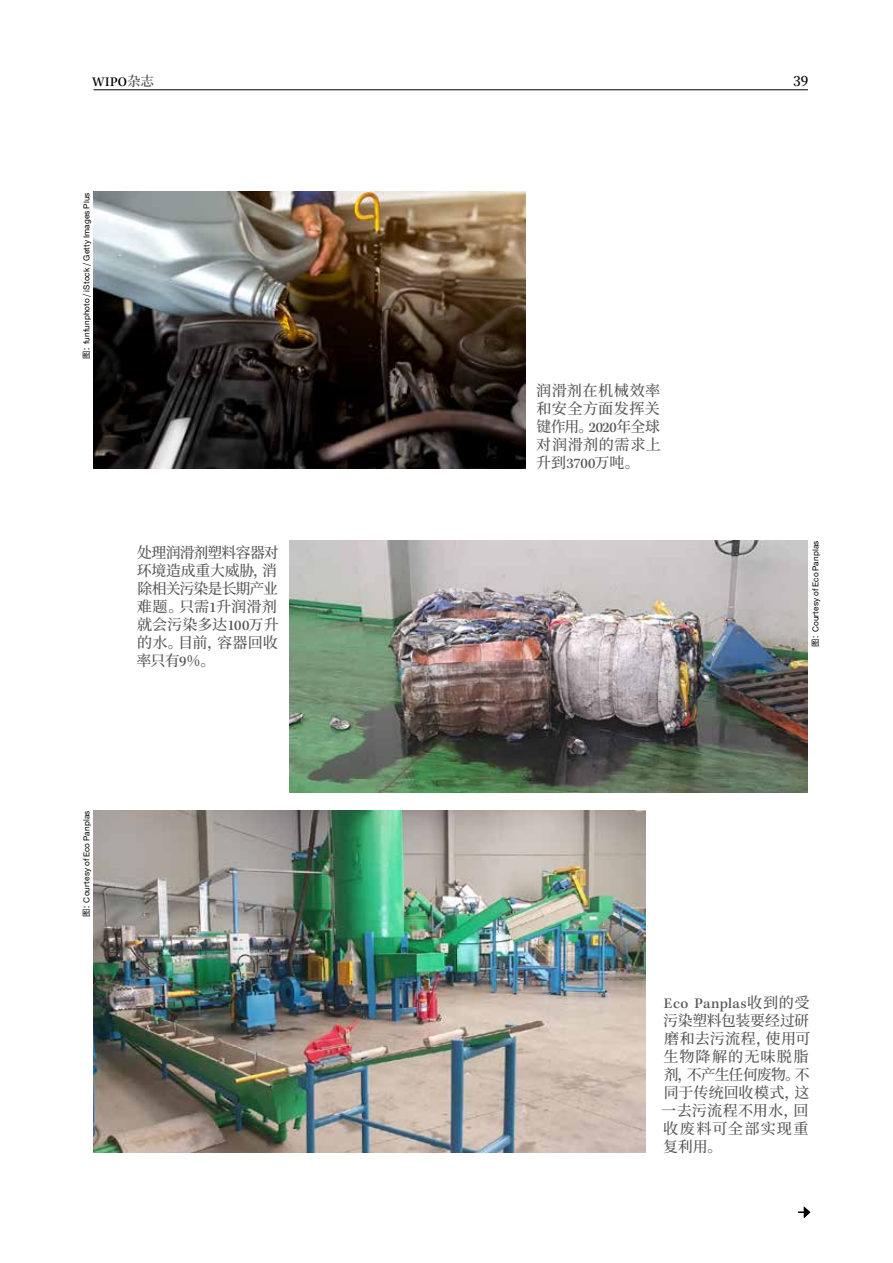
<style>
.page{position:relative;width:893px;height:1263px;background:#fff}
.page>*{position:absolute;margin:0;border:0;box-sizing:border-box;transform-origin:0 0}
.t1{font:500 15px/18px "Noto Serif CJ Ksc";color:#555;text-align:justify}
.t2{font:500 15px/18px "Noto Serif CJ Ksc";letter-spacing:-.03em;color:#555}
.t3{font:500 15px "Kepler Std";letter-spacing:.03em;color:#555}
.t4{font:500 13.5px "Kepler Std";color:#000}
.t5{font:600 13.5px "Noto Serif CJ Ksc";color:#000}
.t6{font:8.25px "Helvetica Neue LT Std";letter-spacing:.015em;color:#000}
.s1{font-family:"Noto Serif CJ Ksc";font-weight:600;color:#555}
.s2{font-family:"Noto Sans CJ Ksc"}
.s3{font-family:"Kepler Std"}
.s4{font-family:"Noto Serif CJ Ksc"}
</style>
<div class="page">
<hr style="left:94px;top:90px;width:714px;height:1px;background:#000">
<svg style="left:798px;top:1206px;width:12px;height:12px"></svg>
<img style="left:289px;top:540px;width:519px;height:252px">
<img style="left:94px;top:810px;width:552px;height:342px">
<img style="left:94px;top:192px;width:431px;height:276px">
<p class="t4" style="left:92px;top:74px;width:63px">WIPO<span class="s1">杂志</span></p>
<p class="t5" style="left:793px;top:74px;width:17px">39</p>
<p class="t6" style="left:82px;top:359px;width:168px;rotate:-90deg"><span class="s2">图：</span>funfunphoto <span class="s2">/</span> iStock <span class="s2">/</span> Getty Images Plus</p>
<p class="t2" style="left:137px;top:544px;width:144px">处理润滑剂塑料容器对环境造成重大威胁，消除相关污染是长期产业难题。只需<span class="s3">1</span>升润滑剂就会污染多达<span class="s3">100</span>万升的水。目前，容器回收率只有<span class="s3">9</span>%。</p>
<p class="t6" style="left:82px;top:917px;width:108px;rotate:-90deg"><span class="s2">图：</span>Courtesy of Eco Panplas</p>
<p class="t1" style="left:536px;top:382px;width:126px">润滑剂在机械效率和安全方面发挥关键作用。<span class="s3">2020</span>年全球对润滑剂的需求上升到<span class="s3">3700</span>万吨。</p>
<p class="t6" style="left:811px;top:647px;width:108px;rotate:-90deg"><span class="s2">图：</span>Courtesy of Eco Panplas</p>
<p class="t3" style="left:664px;top:995px;width:147px">Eco Panplas<span class="s4">收到的受</span></p>
<p class="t1" style="left:661px;top:1012px;width:151px;text-align:left">污染塑料包装要经过研磨和去污流程，使用可生物降解的无味脱脂剂，不产生任何废物。不同于传统回收模式，这一去污流程不用水，回收废料可全部实现重复利用。</p>
</div>
